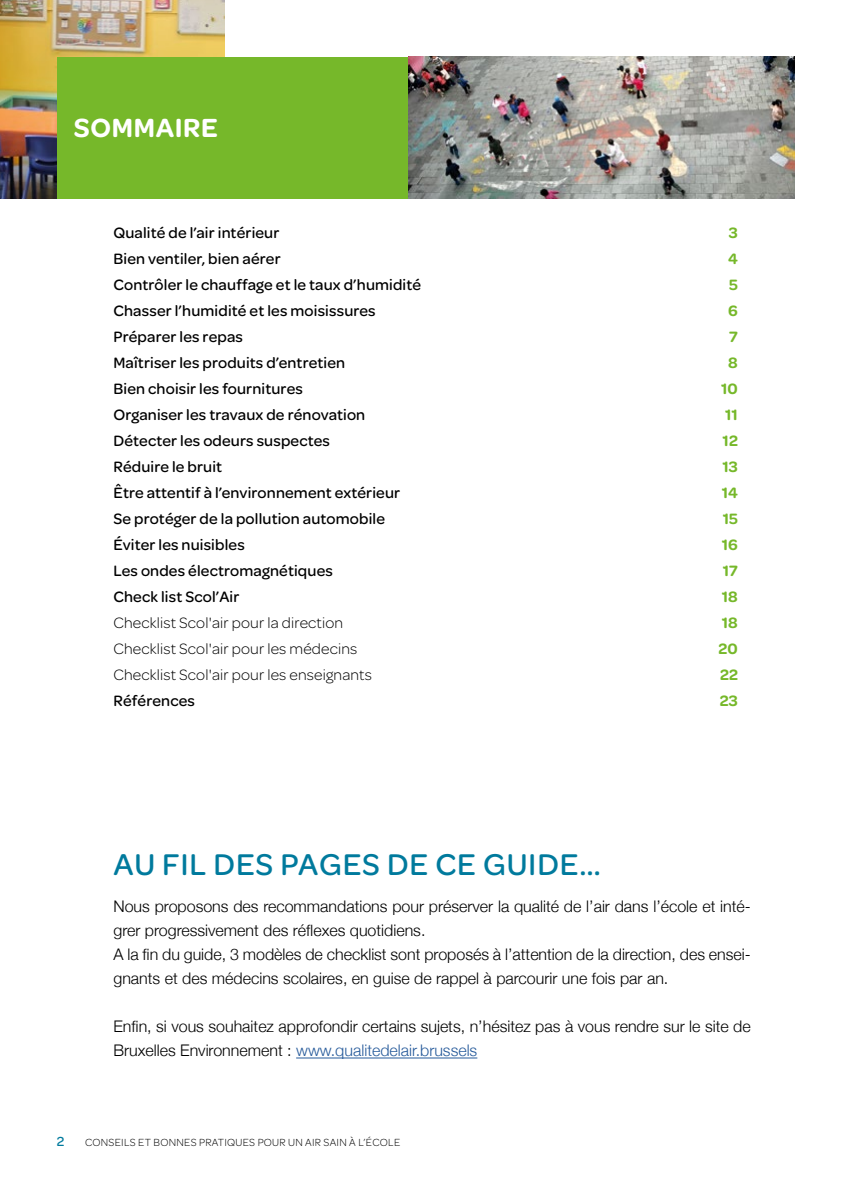
<style>
.page{position:relative;width:851px;height:1191px;background:#fff}
.page>*{position:absolute;margin:0;border:0;box-sizing:border-box;transform-origin:0 0}
.New-Titre_pg2_et_pg3{font:500 32px "Omnes";letter-spacing:.025em;color:#007a9d}
.New-TitreBlanc-FondR{font:600 28px "Omnes";letter-spacing:.025em;color:#fff}
.t1{font:500 16px "Omnes";letter-spacing:.01em;color:#000}
.Body{font:300 16px/24px "Helvetica Neue";color:#000}
.t2{font:300 16px "Omnes";letter-spacing:.01em;color:#000}
.t3{font:600 16px "Omnes";letter-spacing:.01em;color:#76b82a}
.t4{font:500 14px "Omnes";color:#007a9d}
.t5{font:300 11px "Omnes";letter-spacing:.025em;color:#000}
.s1{color:#275b9b}
</style>
<div class="page">
<img style="left:0;top:0;width:225px;height:198px">
<div style="left:57px;top:57px;width:351px;height:141px;background:#76b82a"></div>
<hr style="left:296px;top:1057px;width:181px;height:1px;background:#275b9b">
<img style="left:408px;top:57px;width:386px;height:141px">
<p class="New-TitreBlanc-FondR" style="left:74px;top:108px;width:146px">SOMMAIRE</p>
<p class="t1" style="left:113px;top:222px;width:167px">Qualité de l’air intérieur</p>
<p class="t3" style="left:728px;top:221px;width:11px">3</p>
<p class="t1" style="left:113px;top:248px;width:169px">Bien ventiler, bien aérer</p>
<p class="t3" style="left:728px;top:247px;width:11px">4</p>
<p class="t1" style="left:113px;top:274px;width:309px">Contrôler le chauffage et le taux d’humidité</p>
<p class="t3" style="left:729px;top:273px;width:10px">5</p>
<p class="t1" style="left:113px;top:300px;width:264px">Chasser l’humidité et les moisissures</p>
<p class="t3" style="left:728px;top:299px;width:11px">6</p>
<p class="t1" style="left:113px;top:326px;width:131px">Préparer les repas</p>
<p class="t3" style="left:729px;top:325px;width:10px">7</p>
<p class="t1" style="left:113px;top:352px;width:233px">Maîtriser les produits d’entretien</p>
<p class="t3" style="left:728px;top:351px;width:11px">8</p>
<p class="t1" style="left:113px;top:378px;width:191px">Bien choisir les fournitures</p>
<p class="t3" style="left:721px;top:377px;width:18px">10</p>
<p class="t1" style="left:113px;top:404px;width:253px">Organiser les travaux de rénovation</p>
<p class="t3" style="left:725px;top:403px;width:14px">11</p>
<p class="t1" style="left:113px;top:430px;width:218px">Détecter les odeurs suspectes</p>
<p class="t3" style="left:722px;top:429px;width:17px">12</p>
<p class="t1" style="left:113px;top:456px;width:110px">Réduire le bruit</p>
<p class="t3" style="left:722px;top:455px;width:17px">13</p>
<p class="t1" style="left:113px;top:482px;width:288px">Être attentif à l’environnement extérieur</p>
<p class="t3" style="left:721px;top:481px;width:18px">14</p>
<p class="t1" style="left:113px;top:508px;width:273px">Se protéger de la pollution automobile</p>
<p class="t3" style="left:722px;top:507px;width:17px">15</p>
<p class="t1" style="left:113px;top:534px;width:133px">Éviter les nuisibles</p>
<p class="t3" style="left:721px;top:533px;width:18px">16</p>
<p class="t1" style="left:113px;top:560px;width:221px">Les ondes électromagnétiques</p>
<p class="t3" style="left:722px;top:559px;width:17px">17</p>
<p class="t1" style="left:113px;top:586px;width:127px">Check list Scol’Air</p>
<p class="t3" style="left:721px;top:585px;width:18px">18</p>
<p class="t2" style="left:113px;top:612px;width:231px">Checklist Scol'air pour la direction</p>
<p class="t3" style="left:721px;top:611px;width:18px">18</p>
<p class="t2" style="left:113px;top:638px;width:245px">Checklist Scol'air pour les médecins</p>
<p class="t3" style="left:718px;top:637px;width:21px">20</p>
<p class="t2" style="left:113px;top:664px;width:260px">Checklist Scol'air pour les enseignants</p>
<p class="t3" style="left:719px;top:663px;width:19px">22</p>
<p class="t1" style="left:113px;top:690px;width:83px">Références</p>
<p class="t3" style="left:719px;top:689px;width:20px">23</p>
<p class="New-Titre_pg2_et_pg3" style="left:113px;top:842px;width:489px">AU FIL DES PAGES DE CE GUIDE…</p>
<p class="Body" style="left:113px;top:893px;width:638px">Nous proposons des recommandations pour préserver la qualité de l’air dans l’école et inté&shy;grer progressivement des réflexes quotidiens.</p>
<p class="Body" style="left:113px;top:941px;width:638px">A la fin du guide, 3 modèles de checklist sont proposés à l’attention de la direction, des ensei&shy;gnants et des médecins scolaires, en guise de rappel à parcourir une fois par an.</p>
<p class="Body" style="left:113px;top:1013px;width:638px">Enfin, si vous souhaitez approfondir certains sujets, n’hésitez pas à vous rendre sur le site de<br>Bruxelles Environnement : <span class="s1">www.qualitedelair.brussels</span></p>
<p class="t4" style="left:57px;top:1131px;width:9px">2</p>
<p class="t5" style="left:85px;top:1134px;width:316px">CONSEILS ET BONNES PRATIQUES POUR UN AIR SAIN À L’ÉCOLE</p>
</div>
